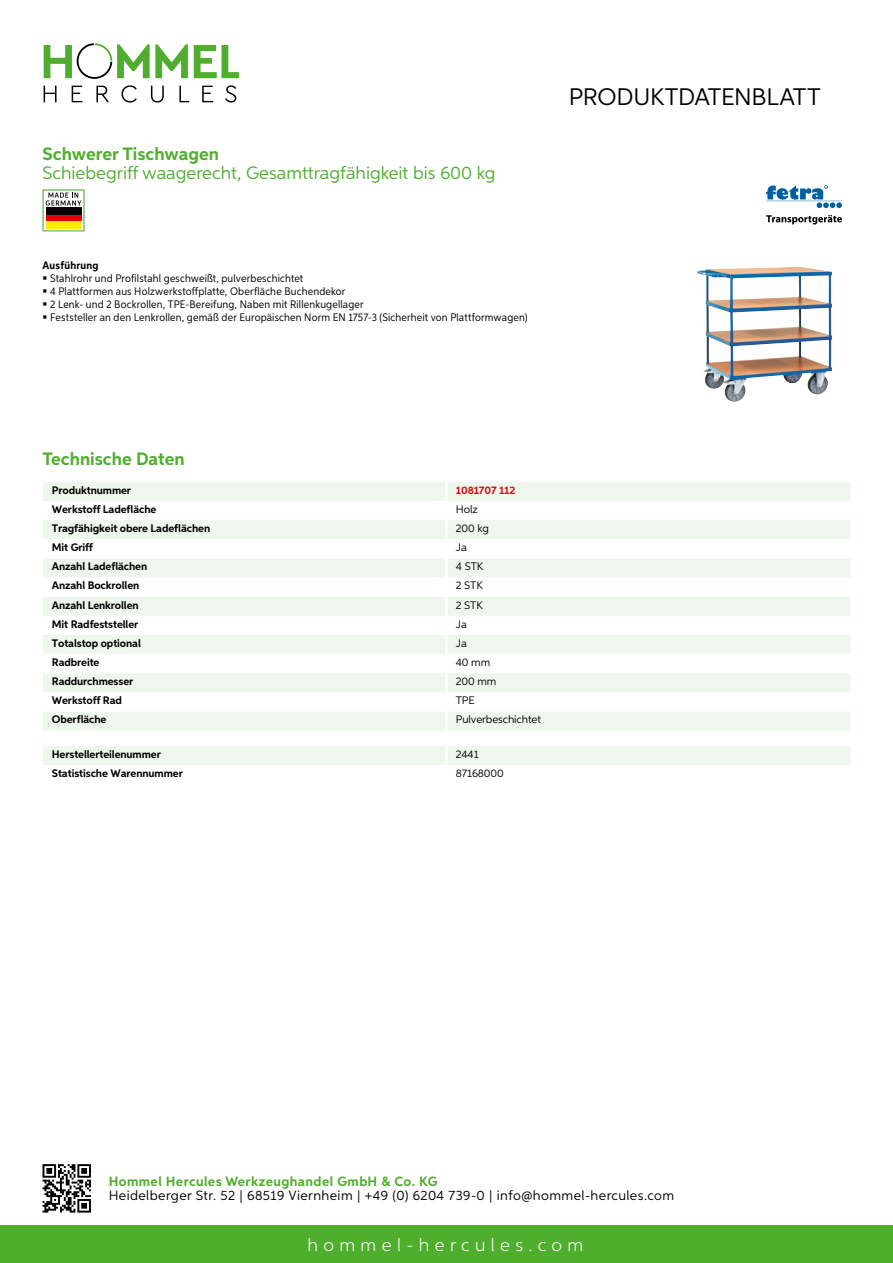
<style>
.page{position:relative;width:893px;height:1263px;background:#fff}
.page>*{position:absolute;margin:0;border:0;box-sizing:border-box;transform-origin:0 0}
.t1{font:24px "Aspira";letter-spacing:-.01em;color:#000}
.t2{font:18px "Aspira";color:#50ae2f}
.t3{font:700 18px "Aspira";color:#50ae2f}
.t4{font:300 18px "Aspira";letter-spacing:.3em;color:#fff}
.t5{font:13.5px "Aspira";letter-spacing:.03em;color:#000}
.t6{font:700 13.5px "Aspira";letter-spacing:.03em;color:#50ae2f}
.t7{font:10.95px/12.8px "Aspira Nar";letter-spacing:.015em;color:#000}
.t8{font:700 10.95px "Aspira";letter-spacing:-.01em;color:#000}
.t9{font:10.95px "Aspira";letter-spacing:-.01em;color:#000}
.t10{font:700 10.95px "Aspira";letter-spacing:-.01em;color:#cd1013}
.t11{font:700 10.95px "Aspira Nar";letter-spacing:.02em;color:#000}
</style>
<div class="page">
<div style="left:0;top:1226px;width:893px;height:37px;background:#50ae2f"></div>
<svg style="left:43px;top:1164px;width:48px;height:48px"></svg>
<svg style="left:194px;top:45px;width:45px;height:33px"></svg>
<svg style="left:44px;top:43px;width:144px;height:36px"></svg>
<svg style="left:44px;top:86px;width:13px;height:16px"></svg>
<svg style="left:72px;top:86px;width:10px;height:16px"></svg>
<svg style="left:96px;top:86px;width:13px;height:16px"></svg>
<svg style="left:121px;top:85px;width:16px;height:18px"></svg>
<svg style="left:151px;top:86px;width:13px;height:17px"></svg>
<svg style="left:179px;top:86px;width:10px;height:16px"></svg>
<svg style="left:202px;top:86px;width:11px;height:16px"></svg>
<svg style="left:225px;top:85px;width:11px;height:18px"></svg>
<div style="left:43px;top:482px;width:807px;height:249px;background:#eef7eb"></div>
<svg style="left:43px;top:501px;width:807px;height:210px"></svg>
<hr style="left:445px;top:482px;width:3px;height:19px;background:#fff">
<hr style="left:445px;top:501px;width:3px;height:19px;background:#fff">
<hr style="left:445px;top:520px;width:3px;height:19px;background:#fff">
<hr style="left:445px;top:539px;width:3px;height:19px;background:#fff">
<hr style="left:445px;top:558px;width:3px;height:19px;background:#fff">
<hr style="left:445px;top:577px;width:3px;height:20px;background:#fff">
<hr style="left:445px;top:597px;width:3px;height:19px;background:#fff">
<hr style="left:445px;top:616px;width:3px;height:19px;background:#fff">
<hr style="left:445px;top:635px;width:3px;height:19px;background:#fff">
<hr style="left:445px;top:654px;width:3px;height:19px;background:#fff">
<hr style="left:445px;top:673px;width:3px;height:19px;background:#fff">
<hr style="left:445px;top:692px;width:3px;height:19px;background:#fff">
<hr style="left:445px;top:711px;width:3px;height:20px;background:#fff">
<div style="left:43px;top:746px;width:807px;height:19px;background:#eef7eb"></div>
<svg style="left:43px;top:189px;width:42px;height:42px"></svg>
<div style="left:46px;top:214px;width:35px;height:7px;background:#e3000b"></div>
<div style="left:46px;top:208px;width:35px;height:7px;background:#000"></div>
<div style="left:46px;top:221px;width:35px;height:7px;background:#ffed00"></div>
<img style="left:697px;top:267px;width:135px;height:135px">
<svg style="left:766px;top:185px;width:76px;height:23px"></svg>
<svg style="left:766px;top:215px;width:76px;height:9px"></svg>
<h2 class="t3" style="left:43px;top:142px;width:178px">Schwerer Tischwagen</h2>
<h2 class="t2" style="left:43px;top:162px;width:455px">Schiebegriff waagerecht, Gesamttragfähigkeit bis 600 kg</h2>
<p class="t11" style="left:43px;top:259px;width:58px">Ausführung</p>
<p class="t7" style="left:50px;top:272px;width:479px">Stahlrohr und Profilstahl geschweißt, pulverbeschichtet<br>4 Plattformen aus Holzwerkstoffplatte, Oberfläche Buchendekor<br>2 Lenk- und 2 Bockrollen, TPE-Bereifung, Naben mit Rillenkugellager<br>Feststeller an den Lenkrollen, gemäß der Europäischen Norm EN 1757-3 (Sicherheit von Plattformwagen)</p>
<h1 class="t1" style="left:569px;top:82px;width:253px">Produktdatenblatt</h1>
<h2 class="t3" style="left:43px;top:448px;width:144px">Technische Daten</h2>
<p class="t8" style="left:52px;top:483px;width:81px">Produktnummer</p>
<p class="t10" style="left:456px;top:483px;width:61px">1081707 112</p>
<p class="t8" style="left:52px;top:502px;width:106px">Werkstoff Ladefläche</p>
<p class="t9" style="left:456px;top:502px;width:23px">Holz</p>
<p class="t8" style="left:52px;top:521px;width:160px">Tragfähigkeit obere Ladeflächen</p>
<p class="t9" style="left:456px;top:522px;width:35px">200 kg</p>
<p class="t8" style="left:52px;top:541px;width:43px">Mit Griff</p>
<p class="t9" style="left:456px;top:541px;width:13px">Ja</p>
<p class="t8" style="left:52px;top:560px;width:97px">Anzahl Ladeflächen</p>
<p class="t9" style="left:456px;top:560px;width:23px">4 STK</p>
<p class="t8" style="left:52px;top:579px;width:89px">Anzahl Bockrollen</p>
<p class="t9" style="left:456px;top:579px;width:22px">2 STK</p>
<p class="t8" style="left:52px;top:598px;width:88px">Anzahl Lenkrollen</p>
<p class="t9" style="left:456px;top:598px;width:22px">2 STK</p>
<p class="t8" style="left:52px;top:617px;width:88px">Mit Radfeststeller</p>
<p class="t9" style="left:456px;top:617px;width:13px">Ja</p>
<p class="t8" style="left:52px;top:636px;width:91px">Totalstop optional</p>
<p class="t9" style="left:456px;top:636px;width:13px">Ja</p>
<p class="t8" style="left:52px;top:655px;width:49px">Radbreite</p>
<p class="t9" style="left:456px;top:655px;width:36px">40 mm</p>
<p class="t8" style="left:52px;top:675px;width:83px">Raddurchmesser</p>
<p class="t9" style="left:456px;top:675px;width:42px">200 mm</p>
<p class="t8" style="left:52px;top:694px;width:72px">Werkstoff Rad</p>
<p class="t9" style="left:456px;top:694px;width:19px">TPE</p>
<p class="t8" style="left:52px;top:713px;width:56px">Oberfläche</p>
<p class="t9" style="left:456px;top:713px;width:87px">Pulverbeschichtet</p>
<p class="t8" style="left:52px;top:747px;width:111px">Herstellerteilenummer</p>
<p class="t9" style="left:456px;top:747px;width:24px">2441</p>
<p class="t8" style="left:52px;top:766px;width:132px">Statistische Warennummer</p>
<p class="t9" style="left:456px;top:767px;width:49px">87168000</p>
<p class="t6" style="left:109px;top:1172px;width:330px">Hommel Hercules Werkzeughandel GmbH &amp; Co. KG</p>
<p class="t5" style="left:109px;top:1187px;width:567px">Heidelberger Str. 52 | 68519 Viernheim | +49 (0) 6204 739-0 | info@hommel-hercules.com</p>
<h2 class="t4" style="left:307px;top:1234px;width:277px">hommel-hercules.com</h2>
</div>
